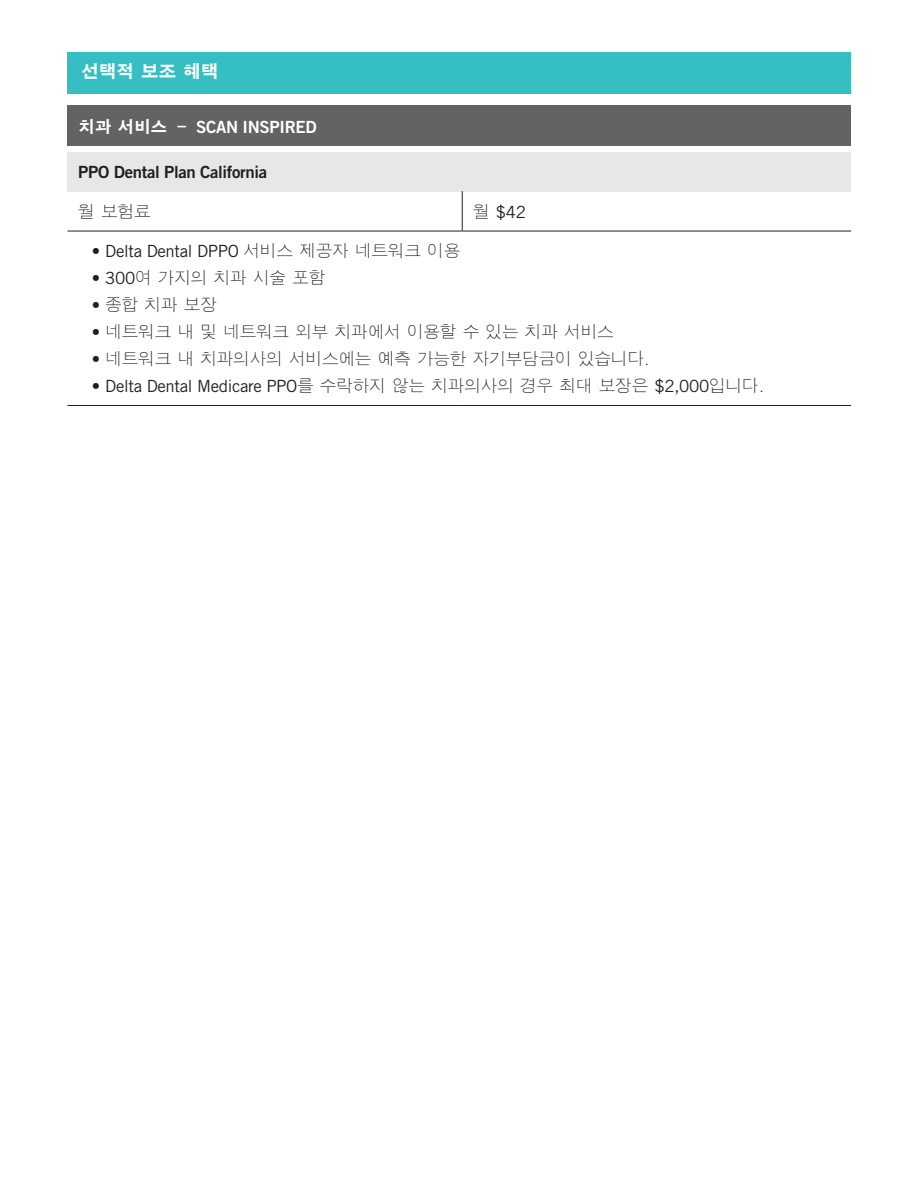
<style>
.page{position:relative;width:918px;height:1188px;background:#fff}
.page>*{position:absolute;margin:0;border:0;box-sizing:border-box;transform-origin:0 0}
.Bar_Page_Header{font:700 18px "SM Gothic Std";letter-spacing:-.02em;color:#fff}
.BODY{font:300 16.8px "SM Gothic Std";letter-spacing:-.02em;color:#231f20}
.BODY-2{font:16.8px "Trade Gothic LT Std";letter-spacing:-.02em;color:#231f20}
.SUBHEAD_BK{font:16.8px "Trade Gothic LT Std Bd 2";letter-spacing:-.02em;color:#231f20}
.t1{font:16.8px "Trade Gothic LT Std Bd 2";letter-spacing:-.02em;color:#fff}
.s1{font-family:"SM Gothic Std";font-weight:700}
.s2{font-family:"SM Gothic Std";font-weight:300}
.s3{font-family:"Trade Gothic LT Std";font-weight:400}
</style>
<div class="page">
<div style="left:68px;top:52px;width:783px;height:41px;background:#35bfc2"></div>
<div style="left:68px;top:106px;width:783px;height:40px;background:#636366"></div>
<div style="left:68px;top:152px;width:783px;height:39px;background:#e6e7e9"></div>
<hr style="left:462px;top:191px;width:1px;height:40px;background:#231f20">
<hr style="left:68px;top:231px;width:394px;height:1px;background:#231f20">
<hr style="left:462px;top:231px;width:389px;height:1px;background:#231f20">
<hr style="left:68px;top:405px;width:394px;height:1px;background:#231f20">
<hr style="left:462px;top:405px;width:389px;height:1px;background:#231f20">
<p class="Bar_Page_Header" style="left:81px;top:62px;width:139px">선택적 보조 혜택</p>
<p class="t1" style="left:78px;top:116px;width:240px"><span class="s1">치과 서비스 –</span> SCAN INSPIRED</p>
<p class="SUBHEAD_BK" style="left:78px;top:161px;width:190px">PPO Dental Plan California</p>
<p class="BODY" style="left:78px;top:203px;width:74px">월 보험료</p>
<p class="BODY-2" style="left:473px;top:201px;width:54px"><span class="s2">월</span> $42</p>
<p class="BODY-2" style="left:92px;top:241px;width:370px">• Delta Dental DPPO <span class="s2">서비스 제공자 네트워크 이용</span></p>
<p class="BODY" style="left:92px;top:270px;width:235px"><span class="s3">• 300</span>여 가지의 치과 시술 포함</p>
<p class="BODY" style="left:92px;top:296px;width:127px"><span class="s3">•</span> 종합 치과 보장</p>
<p class="BODY" style="left:92px;top:323px;width:524px"><span class="s3">•</span> 네트워크 내 및 네트워크 외부 치과에서 이용할 수 있는 치과 서비스</p>
<p class="BODY" style="left:92px;top:350px;width:560px"><span class="s3">•</span> 네트워크 내 치과의사의 서비스에는 예측 가능한 자기부담금이 있습니다.</p>
<p class="BODY-2" style="left:92px;top:376px;width:675px">• Delta Dental Medicare PPO<span class="s2">를 수락하지 않는 치과의사의 경우 최대 보장은</span> $2,000<span class="s2">입니다.</span></p>
</div>
